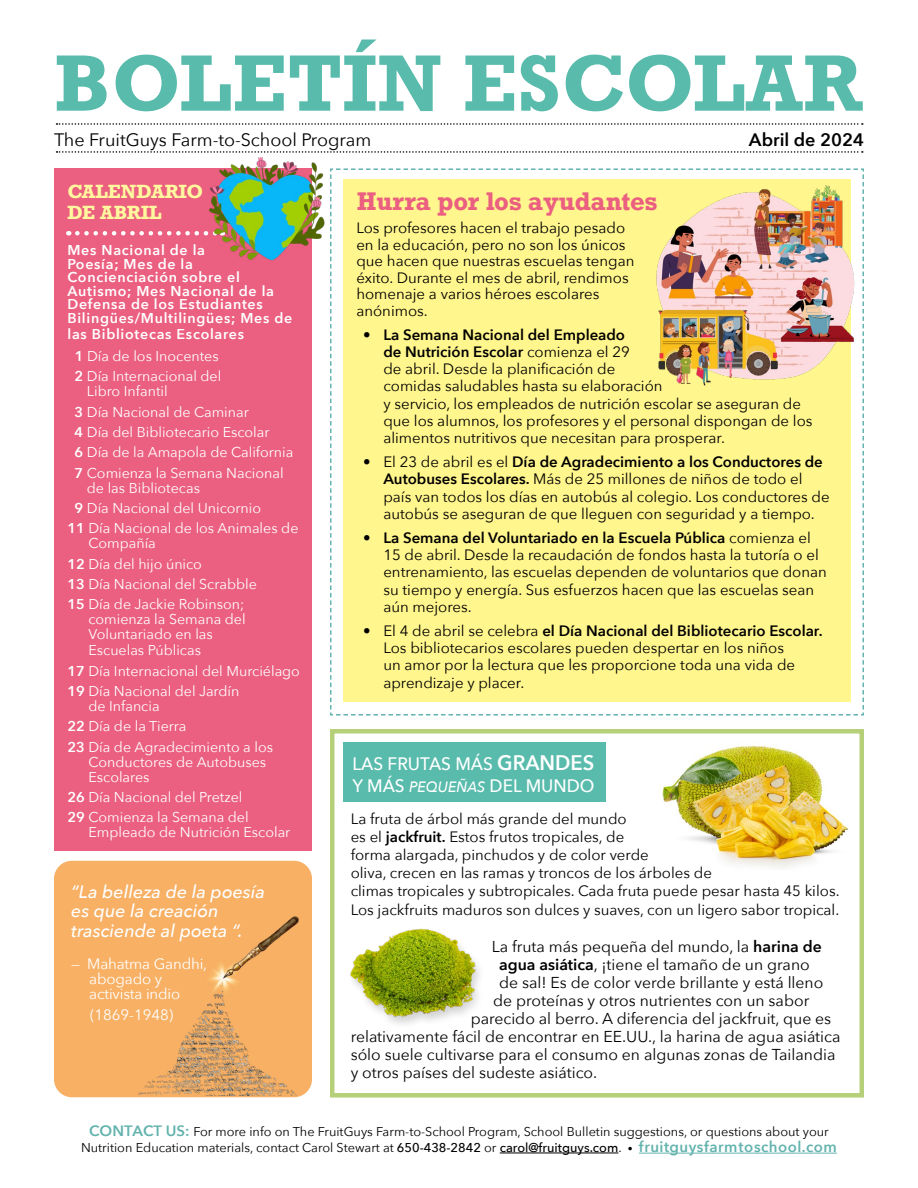
<style>
.page{position:relative;width:918px;height:1188px;background:#fff}
.page>*{position:absolute;margin:0;border:0;box-sizing:border-box;transform-origin:0 0}
.t1{font:700 75px "Rockwell";letter-spacing:.01em;color:#58bbac}
.t2{font:700 24px "Rockwell";color:#eb5f80}
.t3{font:italic 500 18px/19.6px "Avenir Next";color:#fff}
.t4{font:500 18px/21.6px "Avenir Next";color:#fff;scale:.96 1}
.t5{font:18px "Avenir Next";color:#000}
.t6{font:700 18px/21.6px "Rockwell";color:#fff89e}
.t7{font:600 18px "Avenir Next";color:#000}
.t8{font:15.75px "Avenir Next";color:#000}
.t9{font:15px/17.2px "Avenir Next";color:#000}
.t10{font:15px/15px "Avenir Next";letter-spacing:-.01em;color:#fff}
.t11{font:14.25px/20.4px "Avenir Next";color:#fff}
.t12{font:600 14.25px/13.5px "Avenir Next";letter-spacing:.05em;color:#fff}
.t13{font:12.75px/16.5px "Avenir Next";color:#000;text-align:center}
.s1{font-weight:400}
.s2{font-weight:600}
.s3{font-weight:600;font-size:21px}
.s4{font-style:italic;font-size:15px}
.s5{font-weight:600;font-size:15px;color:#63b3ae}
.s6{font-weight:500}
.s7{font-size:9.75px}
</style>
<div class="page">
<svg style="left:330px;top:168px;width:534px;height:548px"></svg>
<div style="left:330px;top:729px;width:534px;height:369px;border:4px solid #b5d079"></div>
<div style="left:343px;top:180px;width:508px;height:522px;background:#fff68d"></div>
<div style="left:54px;top:861px;width:258px;height:236px;background:#f7b064;border-radius:18px"></div>
<div style="left:54px;top:168px;width:258px;height:682px;background:#eb5f80"></div>
<svg style="left:57px;top:151px;width:806px;height:2px"></svg>
<svg style="left:77px;top:231px;width:130px;height:5px"></svg>
<svg style="left:57px;top:123px;width:806px;height:2px"></svg>
<div style="left:344px;top:742px;width:262px;height:60px;background:#58bbac"></div>
<hr style="left:500px;top:1153px;width:118px;height:1px;background:#000">
<hr style="left:639px;top:1153px;width:198px;height:1px;background:#63b3ae">
<img style="left:207px;top:157px;width:118px;height:104px">
<img style="left:138px;top:916px;width:174px;height:179px">
<img style="left:656px;top:183px;width:203px;height:205px">
<img style="left:662px;top:745px;width:186px;height:123px">
<img style="left:350px;top:928px;width:130px;height:92px">
<h1 class="t1" style="left:54px;top:35px;width:810px">BOLETÍN ESCOLAR</h1>
<p class="t5" style="left:54px;top:124px;width:319px">The FruitGuys Farm-to-School Program</p>
<p class="t7" style="left:749px;top:124px;width:117px">Abril de 2024</p>
<p class="t6" style="left:68px;top:180px;width:137px">CALENDARIO<br>DE ABRIL</p>
<p class="t12" style="left:68px;top:243px;width:226px">Mes Nacional de la<br>Poesía; Mes de la<br>Concienciación sobre el<br>Autismo; Mes Nacional de la<br>Defensa de los Estudiantes<br>Bilingües/Multilingües; Mes de</p>
<p class="t12" style="left:75px;top:323px;width:171px;line-height:21.8px;text-indent:-7px">las Bibliotecas Escolares<br>1 <span class="s1">Día de los Inocentes</span></p>
<p class="t11" style="left:87px;top:368px;width:136px;line-height:15px;text-indent:-12px"><span class="s2">2</span> Día Internacional del<br>Libro Infantil</p>
<p class="t11" style="left:75px;top:401px;width:220px"><span class="s2">3</span> Día Nacional de Caminar<br><span class="s2">4</span> Día del Bibliotecario Escolar<br><span class="s2">6</span> Día de la Amapola de California<br><span class="s2">7</span> Comienza la Semana Nacional</p>
<p class="t11" style="left:87px;top:477px;width:115px">de las Bibliotecas</p>
<p class="t11" style="left:75px;top:497px;width:188px"><span class="s2">9</span> Día Nacional del Unicornio</p>
<p class="t11" style="left:68px;top:518px;width:232px"><span class="s2">11</span> Día Nacional de los Animales de</p>
<p class="t11" style="left:68px;top:533px;width:191px;text-indent:21px">Compañía<br><span class="s2">12</span> Día del hijo único<br><span class="s2">13</span> Día Nacional del Scrabble<br><span class="s2">15</span> Día de Jackie Robinson;</p>
<p class="t11" style="left:88px;top:611px;width:159px;line-height:15.5px">comienza la Semana del<br>Voluntariado en las<br>Escuelas Públicas</p>
<p class="t11" style="left:68px;top:660px;width:234px"><span class="s2">17</span> Día Internacional del Murciélago<br><span class="s2">19</span> Día Nacional del Jardín</p>
<p class="t11" style="left:68px;top:695px;width:207px;text-indent:21px">de Infancia<br><span class="s2">22</span> Día de la Tierra<br><span class="s2">23</span> Día de Agradecimiento a los</p>
<p class="t11" style="left:88px;top:754px;width:179px;line-height:15px">Conductores de Autobuses<br>Escolares</p>
<p class="t11" style="left:68px;top:786px;width:183px"><span class="s2">26</span> Día Nacional del Pretzel<br><span class="s2">29</span> Comienza la Semana del</p>
<p class="t11" style="left:88px;top:821px;width:204px">Empleado de Nutrición Escolar</p>
<h2 class="t2" style="left:357px;top:186px;width:302px">Hurra por los ayudantes</h2>
<p class="t9" style="left:356px;top:219px;width:279px;line-height:16.5px">Los profesores hacen el trabajo pesado en la educación, pero no son los únicos que hacen que nuestras escuelas tengan éxito. Durante el mes de abril, rendimos homenaje a varios héroes escolares anónimos.</p>
<p class="t9" style="left:383px;top:325px;width:431px;text-indent:-20px"><span class="s2">• La Semana Nacional del Empleado<br>de Nutrición Escolar</span> comienza el 29<br>de abril. Desde la planificación de<br>comidas saludables hasta su elaboración<br>y servicio, los empleados de nutrición escolar se aseguran de que los alumnos, los profesores y el personal dispongan de los alimentos nutritivos que necesitan para prosperar.</p>
<p class="t9" style="left:383px;top:453px;width:448px;text-indent:-20px">• El 23 de abril es el <span class="s2">Día de Agradecimiento a los Conductores de Autobuses Escolares.</span> Más de 25 millones de niños de todo el país van todos los días en autobús al colegio. Los conductores de autobús se aseguran de que lleguen con seguridad y a tiempo.</p>
<p class="t9" style="left:383px;top:528px;width:445px;text-indent:-20px"><span class="s2">• La Semana del Voluntariado en la Escuela Pública</span> comienza el 15 de abril. Desde la recaudación de fondos hasta la tutoría o el entrenamiento, las escuelas dependen de voluntarios que donan su tiempo y energía. Sus esfuerzos hacen que las escuelas sean aún mejores.</p>
<p class="t9" style="left:383px;top:621px;width:441px;text-indent:-20px">• El 4 de abril se celebra <span class="s2">el Día Nacional del Bibliotecario Escolar.<br></span>Los bibliotecarios escolares pueden despertar en los niños<br>un amor por la lectura que les proporcione toda una vida de aprendizaje y placer.</p>
<p class="t4" style="left:352px;top:752px;width:254px">LAS FRUTAS MÁS <span class="s3">GRANDES<br></span>Y MÁS <span class="s4">PEQUEÑAS</span> DEL MUNDO</p>
<p class="t9" style="left:351px;top:809px;width:490px;line-height:18.1px">La fruta de árbol más grande del mundo<br>es el <span class="s2">jackfruit.</span> Estos frutos tropicales, de<br>forma alargada, pinchudos y de color verde<br>oliva, crecen en las ramas y troncos de los árboles de<br>climas tropicales y subtropicales. Cada fruta puede pesar hasta 45 kilos.<br>Los jackfruits maduros son dulces y suaves, con un ligero sabor tropical.</p>
<p class="t8" style="left:492px;top:933px;width:332px">La fruta más pequeña del mundo, la <span class="s2">harina de</span></p>
<p class="t8" style="left:499px;top:951px;width:312px"><span class="s2">agua asiática</span>, ¡tiene el tamaño de un grano</p>
<p class="t8" style="left:499px;top:969px;width:326px">de sal! Es de color verde brillante y está lleno</p>
<p class="t8" style="left:493px;top:987px;width:318px">de proteínas y otros nutrientes con un sabor</p>
<p class="t8" style="left:471px;top:1005px;width:362px">parecido al berro. A diferencia del jackfruit, que es</p>
<p class="t8" style="left:351px;top:1023px;width:491px">relativamente fácil de encontrar en EE.UU., la harina de agua asiática</p>
<p class="t8" style="left:351px;top:1041px;width:486px">sólo suele cultivarse para el consumo en algunas zonas de Tailandia</p>
<p class="t8" style="left:351px;top:1059px;width:248px">y otros países del sudeste asiático.</p>
<p class="t3" style="left:71px;top:881px;width:196px">“La belleza de la poesía es que la creación trasciende al poeta “.</p>
<p class="t10" style="left:89px;top:956px;width:119px;text-indent:-18px">— Mahatma Gandhi, abogado y activista indio</p>
<p class="t10" style="left:90px;top:1007px;width:85px">(1869-1948)</p>
<p class="t13" style="left:81px;top:1122px;width:757px"><span class="s5">CONTACT US:</span> For more info on The FruitGuys Farm-to-School Program, School Bulletin suggestions, or questions about your<br>Nutrition Education materials, contact Carol Stewart at <span class="s6">650-438-2842</span> or <span class="s6">carol@fruitguys.com</span>. <span class="s7">•</span> <span class="s5">fruitguysfarmtoschool.com</span></p>
</div>
